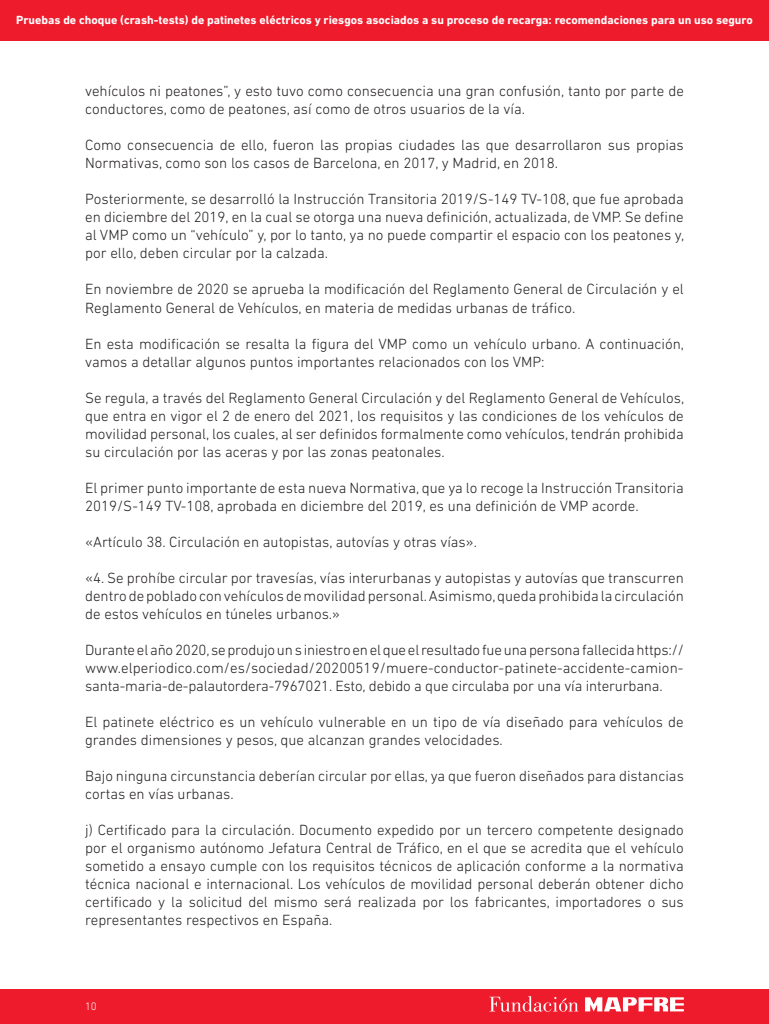
<style>
.page{position:relative;width:769px;height:1024px;background:#fff}
.page>*{position:absolute;margin:0;border:0;box-sizing:border-box;transform-origin:0 0}
.texto{font:300 15px/18px "DIN Next LT Pro";color:#231f20}
.t1{font:700 12px "DIN Next LT Pro";color:#fff}
.t2{font:300 11px "DIN Next LT Pro";color:#fff}
</style>
<div class="page">
<div style="left:0;top:988px;width:768px;height:35px;background:#ee1b2c"></div>
<div style="left:0;top:0;width:768px;height:41px;background:#ee1b2c"></div>
<svg style="left:585px;top:997px;width:98px;height:14px"></svg>
<svg style="left:489px;top:996px;width:89px;height:15px"></svg>
<p class="t1" style="left:16px;top:13px;width:737px">Pruebas de choque (crash-tests) de patinetes eléctricos y riesgos asociados a su proceso de recarga: recomendaciones para un uso seguro</p>
<p class="texto" style="left:85px;top:82px;width:600px">vehículos ni peatones”, y esto tuvo como consecuencia una gran confusión, tanto por parte de conductores, como de peatones, así como de otros usuarios de la vía.</p>
<p class="texto" style="left:85px;top:136px;width:600px">Como consecuencia de ello, fueron las propias ciudades las que desarrollaron sus propias<br>Normativas, como son los casos de Barcelona, en 2017, y Madrid, en 2018.</p>
<p class="texto" style="left:85px;top:190px;width:600px;text-align:justify">Posteriormente, se desarrolló la Instrucción Transitoria 2019/S-149 TV-108, que fue aprobada en diciembre del 2019, en la cual se otorga una nueva definición, actualizada, de VMP. Se define al VMP como un “vehículo” y, por lo tanto, ya no puede compartir el espacio con los peatones y, por ello, deben circular por la calzada.</p>
<p class="texto" style="left:85px;top:280px;width:600px">En noviembre de 2020 se aprueba la modificación del Reglamento General de Circulación y el<br>Reglamento General de Vehículos, en materia de medidas urbanas de tráfico.</p>
<p class="texto" style="left:85px;top:334px;width:600px">En esta modificación se resalta la figura del VMP como un vehículo urbano. A continuación, vamos a detallar algunos puntos importantes relacionados con los VMP:</p>
<p class="texto" style="left:85px;top:388px;width:600px;text-align:justify">Se regula, a través del Reglamento General Circulación y del Reglamento General de Vehículos, que entra en vigor el 2 de enero del 2021, los requisitos y las condiciones de los vehículos de movilidad personal, los cuales, al ser definidos formalmente como vehículos, tendrán prohibida su circulación por las aceras y por las zonas peatonales.</p>
<p class="texto" style="left:85px;top:478px;width:600px">El primer punto importante de esta nueva Normativa, que ya lo recoge la Instrucción Transitoria<br>2019/S-149 TV-108, aprobada en diciembre del 2019, es una definición de VMP acorde.</p>
<p class="texto" style="left:85px;top:532px;width:393px">«Artículo 38. Circulación en autopistas, autovías y otras vías».</p>
<p class="texto" style="left:85px;top:568px;width:600px;text-align:justify">«4. Se prohíbe circular por travesías, vías interurbanas y autopistas y autovías que transcurren dentro de poblado con vehículos de movilidad personal. Asimismo, queda prohibida la circulación de estos vehículos en túneles urbanos.»</p>
<p class="texto" style="left:85px;top:640px;width:600px;text-align:justify">Durante el año 2020, se produjo un s iniestro en el que el resultado fue una persona fallecida https:// www.elperiodico.com/es/sociedad/20200519/muere-conductor-patinete-accidente-camion&shy;santa-maria-de-palautordera-7967021. Esto, debido a que circulaba por una vía interurbana.</p>
<p class="texto" style="left:85px;top:712px;width:600px">El patinete eléctrico es un vehículo vulnerable en un tipo de vía diseñado para vehículos de grandes dimensiones y pesos, que alcanzan grandes velocidades.</p>
<p class="texto" style="left:85px;top:766px;width:600px">Bajo ninguna circunstancia deberían circular por ellas, ya que fueron diseñados para distancias cortas en vías urbanas.</p>
<p class="texto" style="left:85px;top:820px;width:600px;text-align:justify">j) Certificado para la circulación. Documento expedido por un tercero competente designado por el organismo autónomo Jefatura Central de Tráfico, en el que se acredita que el vehículo sometido a ensayo cumple con los requisitos técnicos de aplicación conforme a la normativa técnica nacional e internacional. Los vehículos de movilidad personal deberán obtener dicho certificado y la solicitud del mismo será realizada por los fabricantes, importadores o sus representantes respectivos en España.</p>
<p class="t2" style="left:85px;top:999px;width:13px">10</p>
</div>
